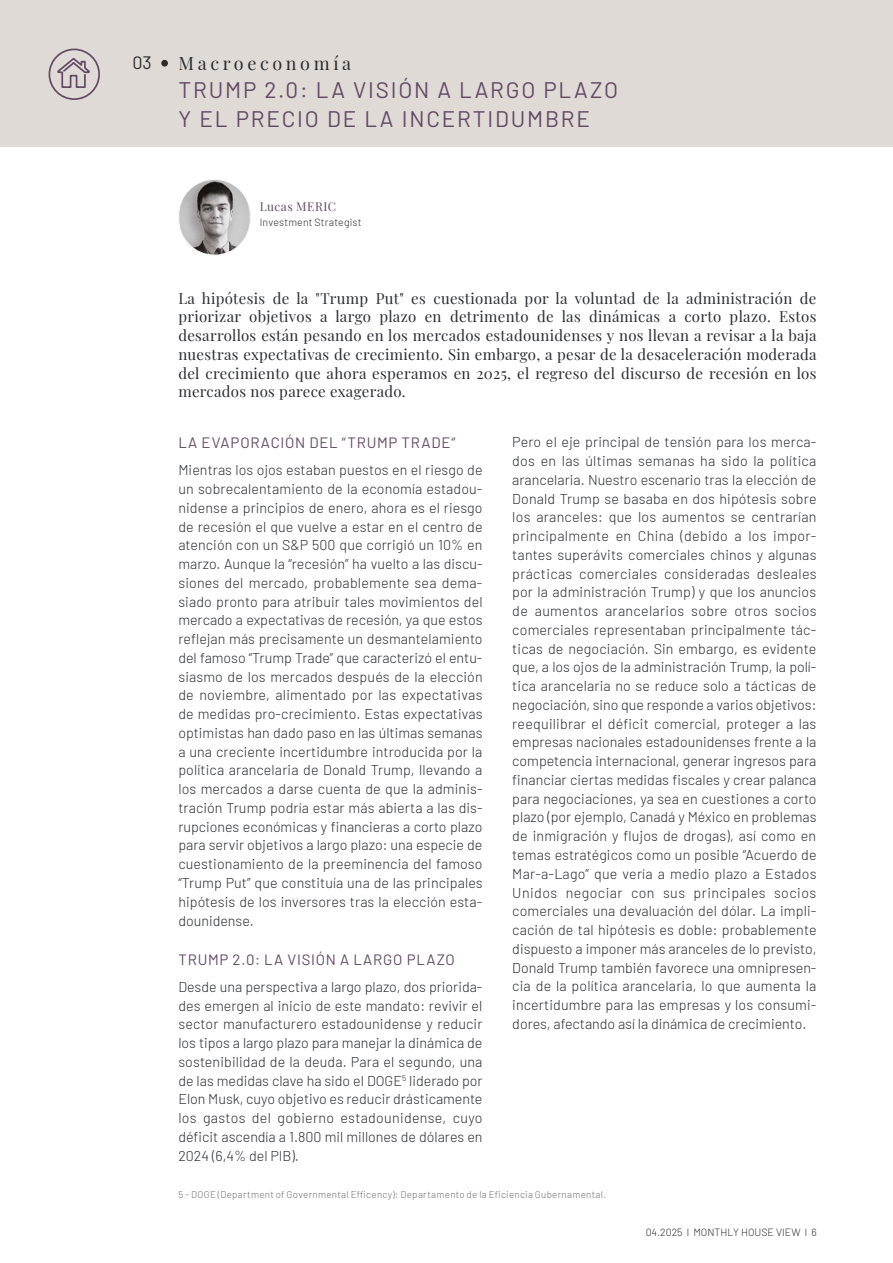
<style>
.page{position:relative;width:893px;height:1263px;background:#fff}
.page>*{position:absolute;margin:0;border:0;box-sizing:border-box;transform-origin:0 0}
.t1{font:22.5px/28.5px "Barlow";letter-spacing:.08em;color:#624865}
.t2{font:18px "Playfair Display";letter-spacing:.2em;color:#2a2c30}
.t3{font:18px "Barlow";color:#2a2c30}
.t4{font:15px/18.8px "Playfair Display";letter-spacing:.02em;color:#2a2c30;text-align:justify}
.t5{font:15px "Barlow";letter-spacing:.055em;color:#624865}
.t6{font:300 14.25px/18.8px "Barlow";color:#2a2c30;text-align:justify}
.t7{font:12px "Playfair Display";letter-spacing:.045em;color:#624865}
.t8{font:300 10.5px "Barlow";letter-spacing:.01em;color:#2a2c30}
.t9{font:300 9.75px "Barlow";letter-spacing:.03em;color:#706f6f}
</style>
<div class="page">
<div style="left:0;top:0;width:893px;height:147px;background:#dfdad5"></div>
<div style="left:161px;top:60px;width:7px;height:7px;background:#2a2c30;border-radius:50%"></div>
<img style="left:179px;top:179px;width:71px;height:76px;border-radius:36px">
<div style="left:178px;top:179px;width:73px;height:77px;border:1px solid #fff;border-radius:36px"></div>
<svg style="left:48px;top:48px;width:52px;height:52px"></svg>
<p class="t3" style="left:132px;top:50px;width:21px">03</p>
<p class="t2" style="left:179px;top:49px;width:174px">Macroeconomía</p>
<h1 class="t1" style="left:179px;top:74px;width:441px">TRUMP 2.0: LA VISIÓN A LARGO PLAZO<br>Y EL PRECIO DE LA INCERTIDUMBRE</h1>
<p class="t7" style="left:260px;top:197px;width:78px">Lucas MERIC</p>
<p class="t8" style="left:260px;top:214px;width:103px">Investment Strategist</p>
<p class="t4" style="left:178px;top:287px;width:640px">La hipótesis de la "Trump Put" es cuestionada por la voluntad de la administración de priorizar objetivos a largo plazo en detrimento de las dinámicas a corto plazo. Estos desarrollos están pesando en los mercados estadounidenses y nos llevan a revisar a la baja nuestras expectativas de crecimiento. Sin embargo, a pesar de la desaceleración moderada del crecimiento que ahora esperamos en 2025, el regreso del discurso de recesión en los mercados nos parece exagerado.</p>
<p class="t5" style="left:178px;top:432px;width:279px">LA EVAPORACIÓN DEL “TRUMP TRADE“</p>
<p class="t6" style="left:178px;top:460px;width:306px">Mientras los ojos estaban puestos en el riesgo de un sobrecalentamiento de la economía estadou&shy;nidense a principios de enero, ahora es el riesgo de recesión el que vuelve a estar en el centro de atención con un S&amp;P 500 que corrigió un 10% en marzo. Aunque la “recesión” ha vuelto a las discu&shy;siones del mercado, probablemente sea dema&shy;siado pronto para atribuir tales movimientos del mercado a expectativas de recesión, ya que estos reflejan más precisamente un desmantelamiento del famoso “Trump Trade” que caracterizó el entu&shy;siasmo de los mercados después de la elección de noviembre, alimentado por las expectativas de medidas pro-crecimiento. Estas expectativas optimistas han dado paso en las últimas semanas a una creciente incertidumbre introducida por la política arancelaria de Donald Trump, llevando a los mercados a darse cuenta de que la adminis&shy;tración Trump podría estar más abierta a las dis&shy;rupciones económicas y financieras a corto plazo para servir objetivos a largo plazo: una especie de cuestionamiento de la preeminencia del famoso “Trump Put” que constituía una de las principales hipótesis de los inversores tras la elección esta&shy;dounidense.</p>
<p class="t5" style="left:178px;top:948px;width:278px">TRUMP 2.0: LA VISIÓN A LARGO PLAZO</p>
<p class="t6" style="left:178px;top:976px;width:306px">Desde una perspectiva a largo plazo, dos priorida&shy;des emergen al inicio de este mandato: revivir el sector manufacturero estadounidense y reducir los tipos a largo plazo para manejar la dinámica de sostenibilidad de la deuda. Para el segundo, una de las medidas clave ha sido el DOGE<sup>5</sup> liderado por Elon Musk, cuyo objetivo es reducir drásticamente los gastos del gobierno estadounidense, cuyo déficit ascendía a 1.800 mil millones de dólares en 2024 (6,4% del PIB).</p>
<p class="t6" style="left:512px;top:432px;width:306px">Pero el eje principal de tensión para los merca&shy;dos en las últimas semanas ha sido la política arancelaria. Nuestro escenario tras la elección de Donald Trump se basaba en dos hipótesis sobre los aranceles: que los aumentos se centrarían principalmente en China (debido a los impor&shy;tantes superávits comerciales chinos y algunas prácticas comerciales consideradas desleales por la administración Trump) y que los anuncios de aumentos arancelarios sobre otros socios comerciales representaban principalmente tác&shy;ticas de negociación. Sin embargo, es evidente que, a los ojos de la administración Trump, la polí&shy;tica arancelaria no se reduce solo a tácticas de negociación, sino que responde a varios objetivos: reequilibrar el déficit comercial, proteger a las empresas nacionales estadounidenses frente a la competencia internacional, generar ingresos para financiar ciertas medidas fiscales y crear palanca para negociaciones, ya sea en cuestiones a corto plazo (por ejemplo, Canadá y México en problemas de inmigración y flujos de drogas), así como en temas estratégicos como un posible “Acuerdo de Mar-a-Lago” que vería a medio plazo a Estados Unidos negociar con sus principales socios comerciales una devaluación del dólar. La impli&shy;cación de tal hipótesis es doble: probablemente dispuesto a imponer más aranceles de lo previsto, Donald Trump también favorece una omnipresen&shy;cia de la política arancelaria, lo que aumenta la incertidumbre para las empresas y los consumi&shy;dores, afectando así la dinámica de crecimiento.</p>
<p class="t9" style="left:178px;top:1187px;width:429px">5 - DOGE (Department of Governmental Efficency): Departamento de la Eficiencia Gubernamental.</p>
<p class="t8" style="left:646px;top:1225px;width:173px">04.2025 l MONTHLY HOUSE VIEW l 6</p>
</div>
